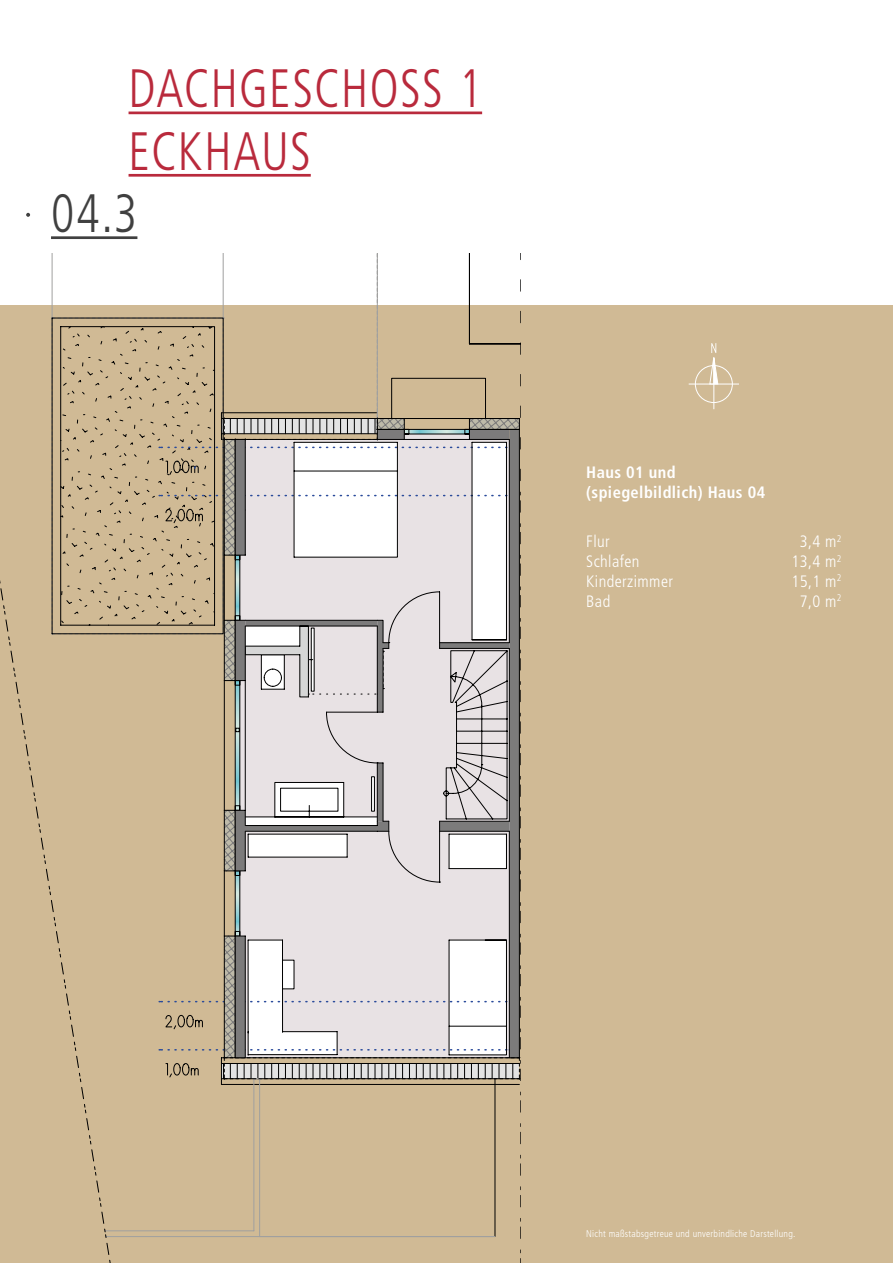
<style>
.page{position:relative;width:893px;height:1263px;background:#fff}
.page>*{position:absolute;margin:0;border:0;box-sizing:border-box;transform-origin:0 0}
.t1{font:300 condensed 54px/62.4px "Frutiger";letter-spacing:.025em;color:#b92a3c;scale:.9 1}
.t2{font:300 condensed 54px "Frutiger";color:#404040;scale:.9 1}
.t3{font:300 condensed 16.5px "Frutiger";letter-spacing:.025em;color:#fff}
.t4{font:700 condensed 16.5px/19.8px "Frutiger";letter-spacing:.025em;color:#fff}
.t5{font:300 condensed 9.75px "Frutiger";letter-spacing:.025em;color:#fff}
</style>
<div class="page">
<div style="left:0;top:305px;width:893px;height:958px;background:#d0ba95"></div>
<hr style="left:625px;top:1025px;width:1px;height:52px;background:#000">
<hr style="left:702px;top:1025px;width:1px;height:52px;background:#000">
<hr style="left:782px;top:1079px;width:1px;height:157px;background:#a0a09f">
<hr style="left:833px;top:1079px;width:1px;height:157px;background:#a0a09f">
<hr style="left:664px;top:253px;width:1px;height:165px;background:#a0a09f">
<hr style="left:892px;top:253px;width:1px;height:165px;background:#a0a09f">
<svg style="left:892px;top:253px;width:1px;height:164px"></svg>
<hr style="left:892px;top:1079px;width:1px;height:157px;background:#a0a09f">
<hr style="left:892px;top:555px;width:1px;height:65px;background:#000">
<hr style="left:892px;top:680px;width:1px;height:130px;background:#000">
<hr style="left:892px;top:871px;width:1px;height:65px;background:#000">
<svg style="left:0;top:253px;width:520px;height:1010px"></svg>
<hr style="left:235px;top:439px;width:142px;height:1px;background:#000">
<hr style="left:221px;top:418px;width:156px;height:1px;background:#000">
<hr style="left:221px;top:433px;width:156px;height:1px;background:#000">
<hr style="left:129px;top:112px;width:353px;height:2px;background:#b92a3c">
<hr style="left:129px;top:174px;width:182px;height:3px;background:#b92a3c">
<hr style="left:51px;top:236px;width:86px;height:3px;background:#404040">
<svg style="left:26px;top:213px;width:4px;height:4px"></svg>
<div style="left:695px;top:365px;width:38px;height:38px;border:1px solid #fff;border-radius:50%"></div>
<hr style="left:689px;top:384px;width:50px;height:1px;background:#fff">
<svg style="left:709px;top:343px;width:10px;height:66px"></svg>
<h1 class="t1" style="left:129px;top:58px;width:394px">DACHGESCHOSS 1<br>ECKHAUS</h1>
<h1 class="t2" style="left:51px;top:183px;width:98px">04.3</h1>
<p class="t4" style="left:586px;top:463px;width:181px">Haus 01 und (spiegelbildlich) Haus 04</p>
<p class="t3" style="left:586px;top:532px;width:25px">Flur</p>
<p class="t3" style="left:800px;top:532px;width:43px">3,4 m<sup>2</sup></p>
<p class="t3" style="left:586px;top:552px;width:55px">Schlafen</p>
<p class="t3" style="left:791px;top:552px;width:52px">13,4 m<sup>2</sup></p>
<p class="t3" style="left:586px;top:572px;width:88px">Kinderzimmer</p>
<p class="t3" style="left:791px;top:572px;width:52px">15,1 m<sup>2</sup></p>
<p class="t3" style="left:586px;top:591px;width:26px">Bad</p>
<p class="t3" style="left:800px;top:591px;width:43px">7,0 m<sup>2</sup></p>
<p class="t5" style="left:586px;top:1228px;width:211px">Nicht maßstabsgetreue und unverbindliche Darstellung.</p>
</div>
